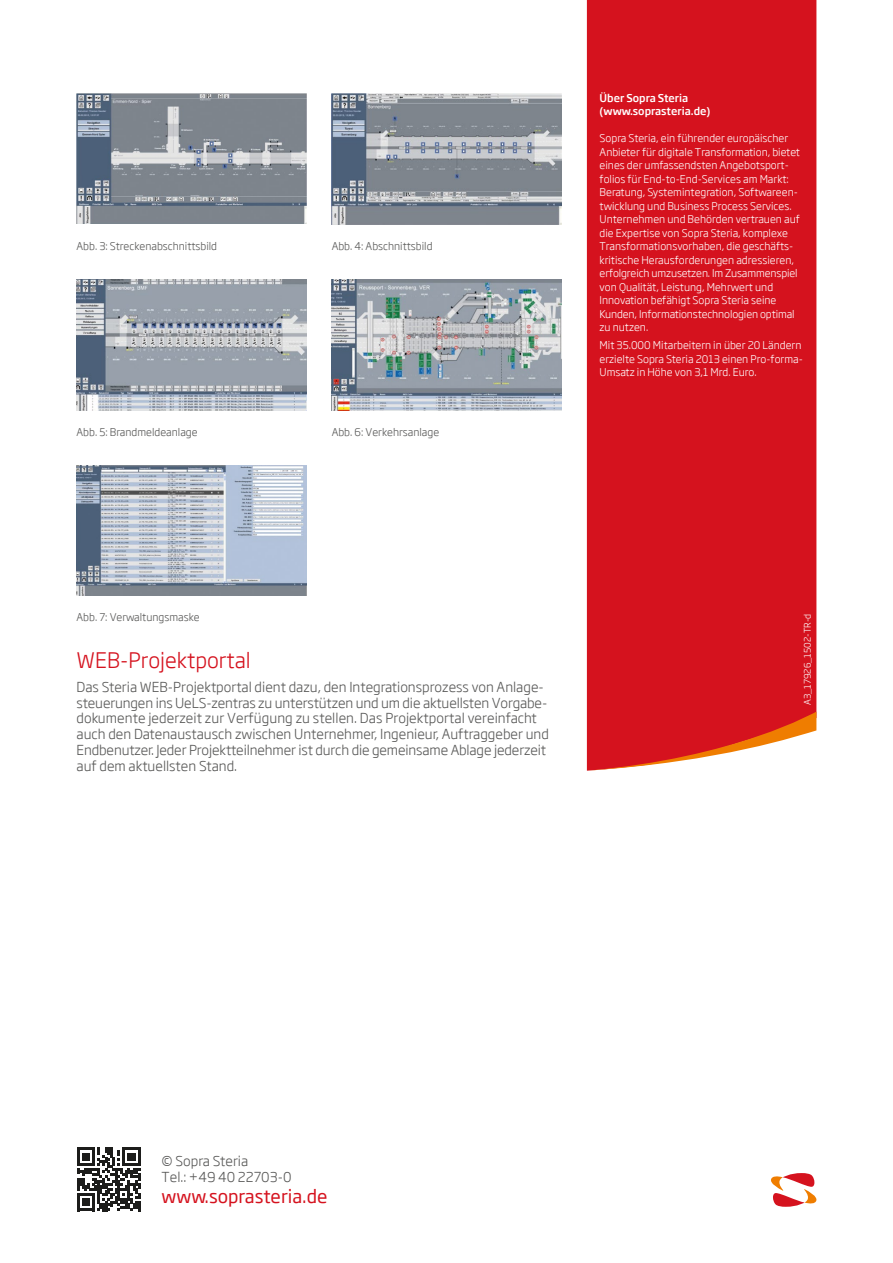
<style>
.page{position:relative;width:893px;height:1263px;background:#fff}
.page>*{position:absolute;margin:0;border:0;box-sizing:border-box;transform-origin:0 0}
.t1{font:300 21px "Soho Gothic Pro";color:#d5121e}
.t2{font:18px "Soho Gothic Pro";color:#d5121e}
.t3{font:300 13.5px/15.8px "Soho Gothic Pro";color:#575756}
.t4{font:300 10.5px/13.5px "Soho Gothic Pro";color:#fff}
.t5{font:300 10.5px "Soho Gothic Pro";color:#575756}
.t6{font:500 10.5px/13.5px "Soho Gothic Pro";color:#fff}
.t7{font:300 9px "Soho Gothic Pro";color:#fff}
</style>
<div class="page">
<div style="left:587px;top:0;width:229px;height:711px;background:#d5121e"></div>
<svg style="left:587px;top:711px;width:229px;height:60px"></svg>
<svg style="left:771px;top:1173px;width:46px;height:34px"></svg>
<svg style="left:77px;top:1147px;width:63px;height:64px"></svg>
<img style="left:77px;top:94px;width:229px;height:130px">
<img style="left:332px;top:94px;width:229px;height:130px">
<img style="left:77px;top:279px;width:229px;height:131px">
<img style="left:77px;top:465px;width:229px;height:131px">
<img style="left:332px;top:279px;width:229px;height:131px">
<p class="t5" style="left:77px;top:238px;width:142px">Abb. 3: Streckenabschnittsbild</p>
<p class="t5" style="left:332px;top:238px;width:102px">Abb. 4: Abschnittsbild</p>
<p class="t5" style="left:77px;top:424px;width:123px">Abb. 5: Brandmeldeanlage</p>
<p class="t5" style="left:332px;top:424px;width:109px">Abb. 6: Verkehrsanlage</p>
<p class="t6" style="left:600px;top:91px;width:112px">Über Sopra Steria (www.soprasteria.de)</p>
<p class="t4" style="left:600px;top:131px;width:202px">Sopra Steria, ein führender europäischer Anbieter für digitale Transformation, bietet eines der umfassendsten Angebotsport&shy;folios für End-to-End-Services am Markt:<br>Beratung, Systemintegration, Softwareen&shy;twicklung und Business Process Services.<br>Unternehmen und Behörden vertrauen auf die Expertise von Sopra Steria, komplexe Transformationsvorhaben, die geschäfts&shy;kritische Herausforderungen adressieren, erfolgreich umzusetzen. Im Zusammenspiel von Qualität, Leistung, Mehrwert und Innovation befähigt Sopra Steria seine Kunden, Informationstechnologien optimal zu nutzen.</p>
<p class="t4" style="left:600px;top:338px;width:205px">Mit 35.000 Mitarbeitern in über 20 Ländern erzielte Sopra Steria 2013 einen Pro-forma-<br>Umsatz in Höhe von 3,1 Mrd. Euro.</p>
<p class="t5" style="left:77px;top:609px;width:125px">Abb. 7: Verwaltungsmaske</p>
<h1 class="t1" style="left:77px;top:644px;width:176px">WEB-Projektportal</h1>
<p class="t3" style="left:77px;top:678px;width:474px">Das Steria WEB-Projektportal dient dazu, den Integrationsprozess von Anlage&shy;steuerungen ins UeLS-zentras zu unterstützen und um die aktuellsten Vorgabe&shy;dokumente jederzeit zur Verfügung zu stellen. Das Projektportal vereinfacht auch den Datenaustausch zwischen Unternehmer, Ingenieur, Auftraggeber und Endbenutzer. Jeder Projektteilnehmer ist durch die gemeinsame Ablage jederzeit auf dem aktuellsten Stand.</p>
<p class="t7" style="left:800px;top:705px;width:93px;rotate:-90deg">A3_17926_1502-TR-d</p>
<p class="t3" style="left:162px;top:1152px;width:131px;line-height:16.2px">© Sopra Steria<br>Tel.: +49 40 22703-0</p>
<h2 class="t2" style="left:162px;top:1183px;width:167px">www.soprasteria.de</h2>
</div>
